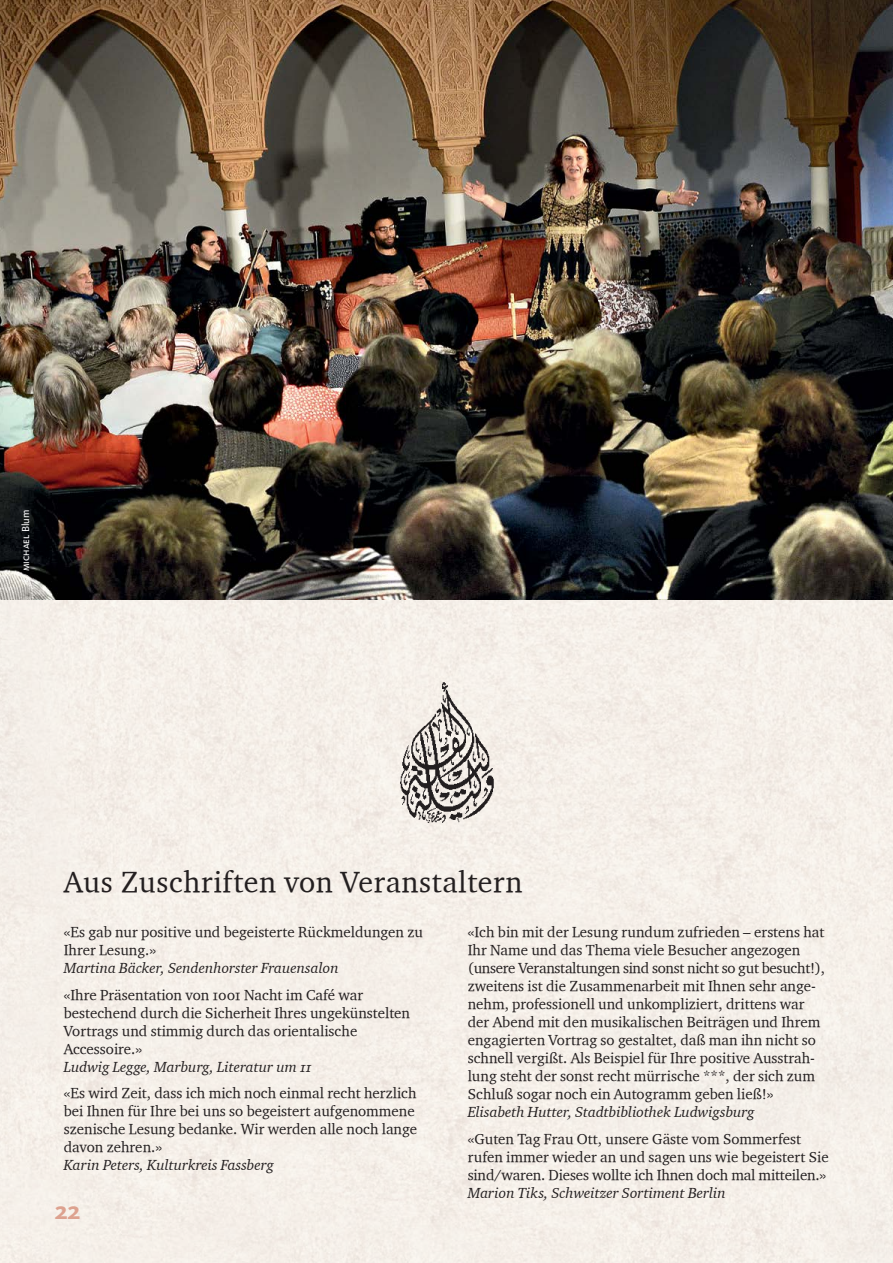
<style>
.page{position:relative;width:893px;height:1263px;background:#fff}
.page>*{position:absolute;margin:0;border:0;box-sizing:border-box;transform-origin:0 0}
.t1{font:30px "Charter OSITCTT";letter-spacing:.02em;color:#231f20}
.t2{font:700 25.5px "Kievit Pro";color:#dda28f}
.t3{font:15px/18px "Charter OSITCTT";color:#231f20}
.t4{font:15px "Charter OSITCTT Italic";color:#231f20}
.t5{font:10.5px "Kievit Pro";color:#fff}
</style>
<div class="page">
<img style="left:386px;top:676px;width:120px;height:151px">
<img style="left:0;top:0;width:893px;height:600px">
<p class="t5" style="left:19px;top:583px;width:74px;rotate:-90deg">© Michael Blum</p>
<h1 class="t1" style="left:64px;top:863px;width:460px">Aus Zuschriften von Veranstaltern</h1>
<p class="t3" style="left:64px;top:923px;width:361px">«Es gab nur positive und begeisterte Rückmeldungen zu<br>Ihrer Lesung.»</p>
<p class="t4" style="left:64px;top:959px;width:276px">Martina Bäcker, Sendenhorster Frauensalon</p>
<p class="t3" style="left:64px;top:985px;width:348px">«Ihre Präsentation von 1001 Nacht im Café war bestechend durch die Sicherheit Ihres ungekünstelten Vortrags und stimmig durch das orientalische Accessoire.»</p>
<p class="t4" style="left:64px;top:1057px;width:250px">Ludwig Legge, Marburg, Literatur um 11</p>
<p class="t3" style="left:64px;top:1084px;width:355px">«Es wird Zeit, dass ich mich noch einmal recht herzlich bei Ihnen für Ihre bei uns so begeistert aufgenommene szenische Lesung bedanke. Wir werden alle noch lange davon zehren.»</p>
<p class="t4" style="left:64px;top:1156px;width:212px">Karin Peters, Kulturkreis Fassberg</p>
<h2 class="t2" style="left:55px;top:1195px;width:27px">22</h2>
<p class="t3" style="left:468px;top:923px;width:359px">«Ich bin mit der Lesung rundum zufrieden – erstens hat Ihr Name und das Thema viele Besucher angezogen (unsere Veranstaltungen sind sonst nicht so gut besucht!), zweitens ist die Zusammenarbeit mit Ihnen sehr ange&shy;nehm, professionell und unkompliziert, drittens war der Abend mit den musikalischen Beiträgen und Ihrem engagierten Vortrag so gestaltet, daß man ihn nicht so schnell vergißt. Als Beispiel für Ihre positive Ausstrah&shy;lung steht der sonst recht mürrische ***, der sich zum Schluß sogar noch ein Autogramm geben ließ!»</p>
<p class="t4" style="left:468px;top:1103px;width:288px">Elisabeth Hutter, Stadtbibliothek Ludwigsburg</p>
<p class="t3" style="left:468px;top:1129px;width:362px">«Guten Tag Frau Ott, unsere Gäste vom Sommerfest rufen immer wieder an und sagen uns wie begeistert Sie sind/waren. Dieses wollte ich Ihnen doch mal mitteilen.»</p>
<p class="t4" style="left:468px;top:1183px;width:260px">Marion Tiks, Schweitzer Sortiment Berlin</p>
</div>
